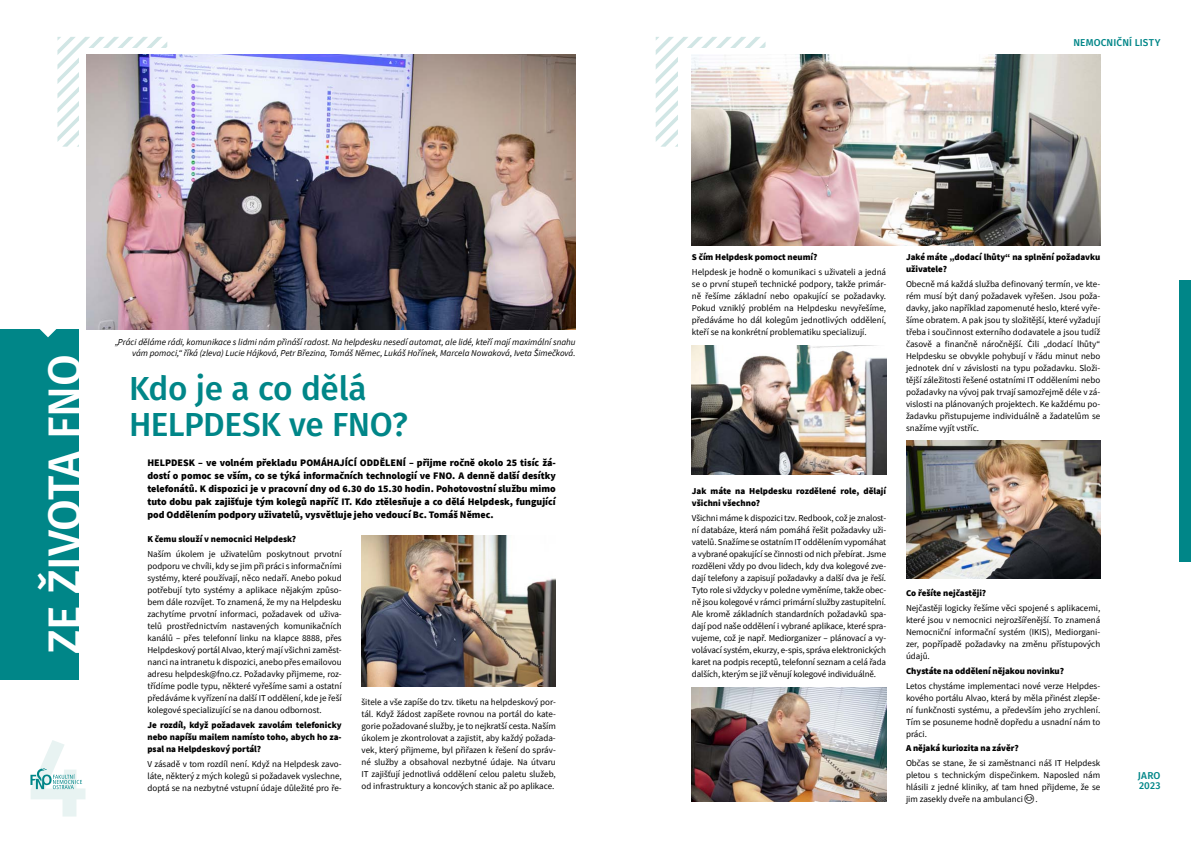
<style>
.page{position:relative;width:1191px;height:842px;background:#fff}
.page>*{position:absolute;margin:0;border:0;box-sizing:border-box;transform-origin:0 0}
.t1{font:500 111.5px "Fira Sans";color:#e8f3f2}
.t2{font:500 46px "Fira Sans";letter-spacing:-.01em;color:#fff}
.t3{font:500 33.3px/36px "Fira Sans";letter-spacing:-.015em;color:#008688}
.t4{font:900 10px/13px "Source Sans Pro";color:#000;text-align:justify}
.t5{font:500 10px/10px "Fira Sans";letter-spacing:.015em;color:#008688}
.t6{font:9px/12px "Source Sans Pro";color:#000;text-align:justify}
.t7{font:900 9px/12px "Source Sans Pro";color:#000}
.t8{font:italic 9px/10.8px "Source Sans Pro";color:#000;text-align:right}
</style>
<div class="page">
<div style="left:0;top:329px;width:79px;height:350px;background:#008688"></div>
<svg style="left:57px;top:37px;width:110px;height:110px"></svg>
<div style="left:79px;top:48px;width:143px;height:278px;background:#fff"></div>
<svg style="left:30px;top:768px;width:52px;height:21px"></svg>
<svg style="left:39px;top:329px;width:18px;height:8px"></svg>
<svg style="left:655px;top:37px;width:110px;height:110px"></svg>
<div style="left:678px;top:48px;width:134px;height:328px;background:#fff"></div>
<div style="left:1179px;top:281px;width:12px;height:280px;background:#008688"></div>
<img style="left:692px;top:55px;width:408px;height:190px">
<img style="left:692px;top:687px;width:194px;height:114px">
<img style="left:361px;top:535px;width:195px;height:151px">
<img style="left:906px;top:440px;width:194px;height:139px">
<img style="left:692px;top:345px;width:194px;height:130px">
<img style="left:86px;top:55px;width:489px;height:275px">
<h2 class="t2" style="left:28px;top:654px;width:296px;rotate:-90deg">ZE ŽIVOTA FNO</h2>
<h1 class="t1" style="left:27px;top:688px;width:63px">4</h1>
<p class="t8" style="left:115px;top:336px;width:462px">„Práci děláme rádi, komunikace s lidmi nám přináší radost. Na helpdesku nesedí automat, ale lidé, kteří mají maximální snahu vám pomoci,“ říká (zleva) Lucie Hájková, Petr Březina, Tomáš Němec, Lukáš Hořínek, Marcela Nowaková, Iveta Šimečková.</p>
<h3 class="t3" style="left:129px;top:369px;width:280px">KDO JE A CO DĚLÁ<br>HELPDESK VE FNO?</h3>
<p class="t4" style="left:147px;top:456px;width:410px;text-indent:232px">ĚLENÍ – přijme ročně okolo 25 tisíc žá&shy;dostí o pomoc se vším, co se týká informačních technologií ve FNO. A denně další desítky telefonátů. K dispozici je v pracovní dny od 6.30 do 15.30 hodin. Pohotovostní službu mimo tuto dobu pak zajišťuje tým kolegů napříč IT. Kdo ztělesňuje a co dělá Helpdesk, fungující pod Oddělením podpory uživatelů, vysvětluje jeho vedoucí Bc. Tomáš Němec.</p>
<p class="t4" style="left:147px;top:456px;width:167px">HELPDESK – ve volném překladu POMÁ</p>
<p class="t4" style="left:327px;top:456px;width:41px">HAJÍCÍ ODD</p>
<p class="t7" style="left:147px;top:533px;width:150px">K čemu slouží v nemocnici Helpdesk?</p>
<p class="t6" style="left:147px;top:548px;width:196px">Naším úkolem je uživatelům poskytnout prvotní podporu ve chvíli, kdy se jim při práci s informačními systémy, které používají, něco nedaří. Anebo pokud potřebují tyto systémy a aplikace nějakým způso&shy;bem dále rozvíjet. To znamená, že my na Helpdesku zachytíme prvotní informaci, požadavek od uživa&shy;telů prostřednictvím nastavených komunikačních kanálů – přes telefonní linku na klapce 8888, přes Helpdeskový portál Alvao, který mají všichni zaměst&shy;nanci na intranetu k dispozici, anebo přes emailovou adresu helpdesk@fno.cz. Požadavky přijmeme, roz&shy;třídíme podle typu, některé vyřešíme sami a ostatní předáváme k vyřízení na další IT oddělení, kde je řeší kolegové specializující se na danou odbornost.</p>
<p class="t7" style="left:147px;top:719px;width:196px;text-align:justify">Je rozdíl, když požadavek zavolám telefonicky nebo napíšu mailem namísto toho, abych ho za&shy;psal na Helpdeskový portál?</p>
<p class="t6" style="left:147px;top:757px;width:196px">V zásadě v tom rozdíl není. Když na Helpdesk zavo&shy;láte, některý z mých kolegů si požadavek vyslechne, doptá se na nezbytné vstupní údaje důležité pro ře-</p>
<p class="t6" style="left:361px;top:696px;width:196px">šitele a vše zapíše do tzv. tiketu na helpdeskový por&shy;tál. Když žádost zapíšete rovnou na portál do kate&shy;gorie požadované služby, je to nejkratší cesta. Naším úkolem je zkontrolovat a zajistit, aby každý požada&shy;vek, který přijmeme, byl přiřazen k řešení do správ&shy;né služby a obsahoval nezbytné údaje. Na útvaru IT zajišťují jednotlivá oddělení celou paletu služeb, od infrastruktury a koncových stanic až po aplikace.</p>
<p class="t5" style="left:1073px;top:37px;width:89px">N EMOCN IČNÍ LISTY</p>
<p class="t7" style="left:692px;top:251px;width:127px">S čím Helpdesk pomoct neumí?</p>
<p class="t6" style="left:692px;top:266px;width:196px">Helpdesk je hodně o komunikaci s uživateli a jedná se o první stupeň technické podpory, takže primár&shy;ně řešíme základní nebo opakující se požadavky.<br>Pokud vzniklý problém na Helpdesku nevyřešíme, předáváme ho dál kolegům jednotlivých oddělení, kteří se na konkrétní problematiku specializují.</p>
<p class="t7" style="left:906px;top:251px;width:196px">Jaké máte „dodací lhůty“ na splnění požadavku uživatele?</p>
<p class="t6" style="left:906px;top:278px;width:196px">Obecně má každá služba definovaný termín, ve kte&shy;rém musí být daný požadavek vyřešen. Jsou poža&shy;davky, jako například zapomenuté heslo, které vyře&shy;šíme obratem. A pak jsou ty složitější, které vyžadují třeba i součinnost externího dodavatele a jsou tudíž časově a finančně náročnější. Čili „dodací lhůty“ Helpdesku se obvykle pohybují v řádu minut nebo jednotek dní v závislosti na typu požadavku. Složi&shy;tější záležitosti řešené ostatními IT odděleními nebo požadavky na vývoj pak trvají samozřejmě déle v zá&shy;vislosti na plánovaných projektech. Ke každému po&shy;žadavku přistupujeme individuálně a žadatelům se snažíme vyjít vstříc.</p>
<p class="t7" style="left:692px;top:485px;width:196px">Jak máte na Helpdesku rozdělené role, dělají všichni všechno?</p>
<p class="t6" style="left:692px;top:512px;width:196px">Všichni máme k dispozici tzv. Redbook, což je znalost&shy;ní databáze, která nám pomáhá řešit požadavky uži&shy;vatelů. Snažíme se ostatním IT oddělením vypomáhat a vybrané opakující se činnosti od nich přebírat. Jsme rozděleni vždy po dvou lidech, kdy dva kolegové zve&shy;dají telefony a zapisují požadavky a další dva je řeší.<br>Tyto role si vždycky v poledne vyměníme, takže obec&shy;ně jsou kolegové v rámci primární služby zastupitelní.<br>Ale kromě základních standardních požadavků spa&shy;dají pod naše oddělení i vybrané aplikace, které spra&shy;vujeme, což je např. Mediorganizer – plánovací a vy&shy;volávací systém, ekurzy, e-spis, správa elektronických karet na podpis receptů, telefonní seznam a celá řada dalších, kterým se již věnují kolegové individuálně.</p>
<p class="t7" style="left:906px;top:587px;width:82px">Co řešíte nejčastěji?</p>
<p class="t6" style="left:906px;top:602px;width:196px">Nejčastěji logicky řešíme věci spojené s aplikacemi, které jsou v nemocnici nejrozšířenější. To znamená Nemocniční informační systém (IKIS), Mediorgani&shy;zer, popřípadě požadavky na změnu přístupových údajů.</p>
<p class="t7" style="left:906px;top:664px;width:160px">Chystáte na oddělení nějakou novinku?</p>
<p class="t6" style="left:906px;top:679px;width:196px">Letos chystáme implementaci nové verze Helpdes&shy;kového portálu Alvao, která by měla přinést zlepše&shy;ní funkčnosti systému, a především jeho zrychlení.<br>Tím se posuneme hodně dopředu a usnadní nám to práci.</p>
<p class="t7" style="left:906px;top:742px;width:114px">A nějaká kuriozita na závěr?</p>
<p class="t6" style="left:906px;top:757px;width:196px">Občas se stane, že si zaměstnanci náš IT Helpdesk pletou s technickým dispečinkem. Naposled nám hlásili z jedné kliniky, ať tam hned přijdeme, že se jim zasekly dveře na ambulanci</p>
<p class="t6" style="left:1035px;top:793px;width:4px">.</p>
<p class="t5" style="left:1138px;top:770px;width:24px">JARO<br>2023</p>
</div>
